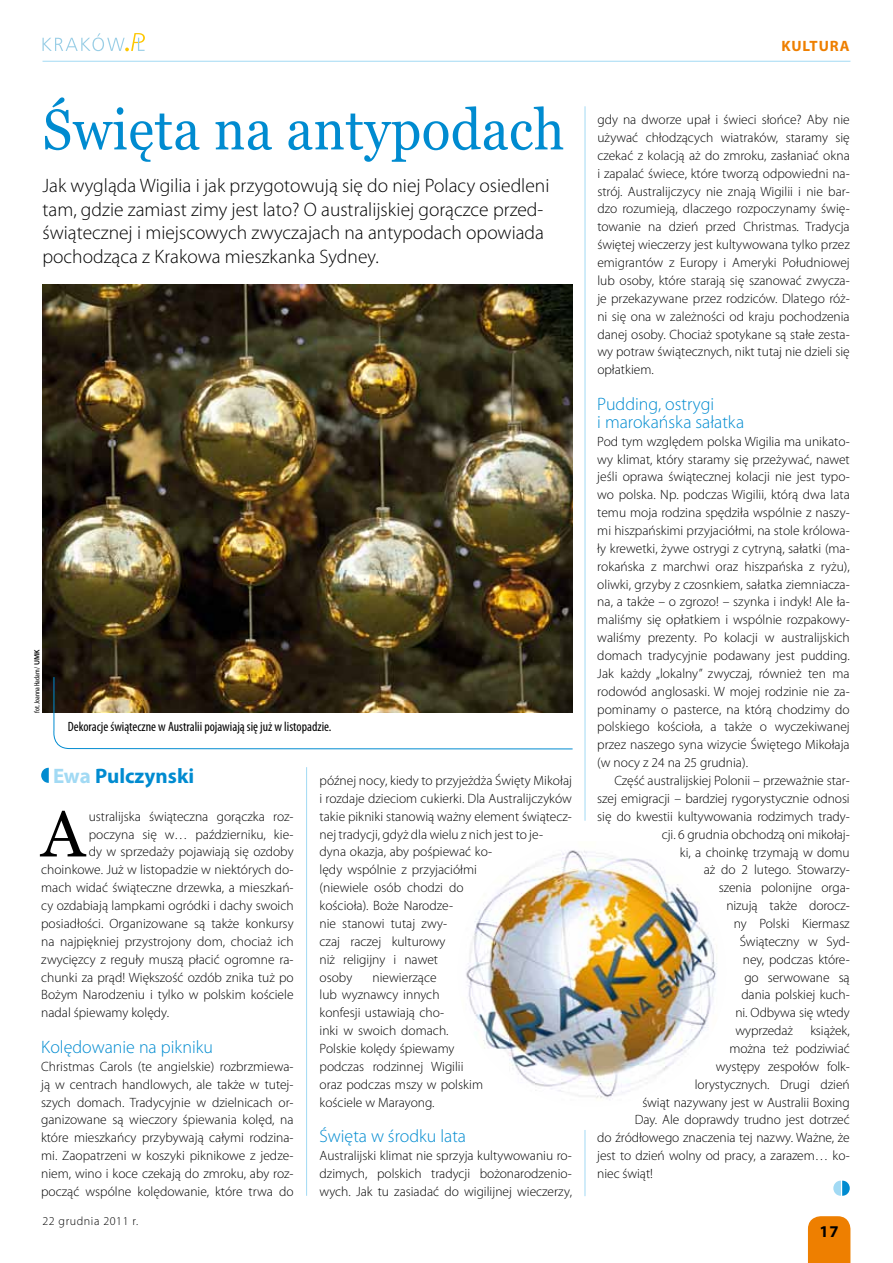
<style>
.page{position:relative;width:893px;height:1263px;background:#fff}
.page>*{position:absolute;margin:0;border:0;box-sizing:border-box;transform-origin:0 0}
.t1{font:65.1px "Georgia";color:#000}
.t2{font:57px "Georgia";letter-spacing:.01em;color:#008bd0;scale:.93 1}
.t3{font:700 21px "Myriad Pro";color:#008bd0}
.t4{font:300 19.5px/23.4px "Myriad Pro";color:#000}
.t5{font:300 18px/17.9px "Myriad Pro";color:#008bd0}
.t6{font:700 16.5px "Myriad Pro";color:#000}
.t7{font:700 15px "Myriad Pro";color:#ee7f00}
.t8{font:300 13.5px/17.9px "Myriad Pro";color:#000;text-align:justify}
.t9{font:condensed 13.5px "Myriad Pro";color:#000}
.t10{font:300 12px "Myriad Pro";letter-spacing:.05em;color:#000}
.t11{font:condensed 7.5px "Myriad Pro";color:#000}
.s1{font-weight:600;font-stretch:normal}
.s2{color:#a2daf4}
</style>
<div class="page">
<div style="left:808px;top:1216px;width:42px;height:47px;background:#ee7f00"></div>
<hr style="left:43px;top:61px;width:807px;height:1px;background:#a2daf4">
<svg style="left:43px;top:33px;width:102px;height:18px"></svg>
<img style="left:43px;top:285px;width:530px;height:428px">
<svg style="left:52px;top:676px;width:521px;height:74px"></svg>
<svg style="left:833px;top:1180px;width:17px;height:16px"></svg>
<hr style="left:585px;top:106px;width:1px;height:715px;background:#a2daf4">
<hr style="left:585px;top:1130px;width:1px;height:66px;background:#a2daf4">
<hr style="left:306px;top:767px;width:1px;height:429px;background:#a2daf4">
<svg style="left:41px;top:768px;width:8px;height:15px"></svg>
<img style="left:466px;top:850px;width:251px;height:250px">
<h2 class="t2" style="left:43px;top:95px;width:563px">Święta na antypodach</h2>
<p class="t4" style="left:42px;top:174px;width:508px">Jak wygląda Wigilia i jak przygotowują się do niej Polacy osiedleni tam, gdzie zamiast zimy jest lato? O australijskiej gorączce przed&shy;świątecznej i miejscowych zwyczajach na antypodach opowiada pochodząca z Krakowa mieszkanka Sydney.</p>
<p class="t11" style="left:32px;top:713px;width:65px;rotate:-90deg">fot. Joanna Hadam / <span class="s1">UMK</span></p>
<p class="t9" style="left:68px;top:719px;width:265px">Dekoracje świąteczne w Australii pojawiają się już w listopadzie.</p>
<h3 class="t3" style="left:53px;top:762px;width:143px"><span class="s2">Ewa</span> Pulczynski</h3>
<h1 class="t1" style="left:41px;top:795px;width:45px">A</h1>
<p class="t8" style="left:89px;top:807px;width:206px">ustralijska świąteczna gorączka roz-</p>
<p class="t8" style="left:89px;top:825px;width:206px">poczyna się w… październiku, kie-</p>
<p class="t8" style="left:89px;top:843px;width:206px">dy w sprzedaży pojawiają się ozdoby</p>
<p class="t8" style="left:41px;top:861px;width:254px">choinkowe. Już w listopadzie w niektórych do-</p>
<p class="t8" style="left:41px;top:879px;width:254px">mach widać świąteczne drzewka, a mieszkań-</p>
<p class="t8" style="left:41px;top:896px;width:254px">cy ozdabiają lampkami ogródki i dachy swoich</p>
<p class="t8" style="left:41px;top:914px;width:254px">posiadłości. Organizowane są także konkursy</p>
<p class="t8" style="left:41px;top:932px;width:254px">na najpiękniej przystrojony dom, chociaż ich</p>
<p class="t8" style="left:41px;top:950px;width:254px">zwycięzcy z reguły muszą płacić ogromne ra-</p>
<p class="t8" style="left:41px;top:968px;width:254px">chunki za prąd! Większość ozdób znika tuż po</p>
<p class="t8" style="left:41px;top:986px;width:254px">Bożym Narodzeniu i tylko w polskim kościele</p>
<p class="t8" style="left:41px;top:1004px;width:129px">nadal śpiewamy kolędy.</p>
<h3 class="t5" style="left:41px;top:1038px;width:173px">Kolędowanie na pikniku</h3>
<p class="t8" style="left:41px;top:1057px;width:254px">Christmas Carols (te angielskie) rozbrzmiewa&shy;ją w centrach handlowych, ale także w tutej&shy;szych domach. Tradycyjnie w dzielnicach or&shy;ganizowane są wieczory śpiewania kolęd, na które mieszkańcy przybywają całymi rodzina&shy;mi. Zaopatrzeni w koszyki piknikowe z jedze&shy;niem, wino i koce czekają do zmroku, aby roz&shy;począć wspólne kolędowanie, które trwa do</p>
<p class="t10" style="left:43px;top:1213px;width:97px">22 grudnia 2011 r.</p>
<p class="t8" style="left:320px;top:771px;width:254px;text-align:left">późnej nocy, kiedy to przyjeżdża Święty Mikołaj i rozdaje dzieciom cukierki. Dla Australijczyków takie pikniki stanowią ważny element świątecz&shy;nej tradycji, gdyż dla wielu z nich jest to je&shy;dyna okazja, aby pośpiewać ko-<br>lędy wspólnie z przyjaciółmi<br>(niewiele osób chodzi do<br>kościoła). Boże Narodze-<br>nie stanowi tutaj zwy-<br>czaj raczej kulturowy<br>niż religijny i nawet<br>osoby</p>
<p class="t8" style="left:320px;top:968px;width:165px;text-align:left;text-indent:53px">niewierzące<br>lub wyznawcy innych konfesji ustawiają cho-<br>inki w swoich domach.<br>Polskie kolędy śpiewamy podczas rodzinnej Wigilii oraz podczas mszy w polskim kościele w Marayong.</p>
<h3 class="t5" style="left:320px;top:1127px;width:148px">Święta w środku lata</h3>
<p class="t8" style="left:320px;top:1146px;width:254px">Australijski klimat nie sprzyja kultywowaniu ro&shy;dzimych, polskich tradycji bożonarodzenio&shy;wych. Jak tu zasiadać do wigilijnej wieczerzy,</p>
<p class="t7" style="left:781px;top:36px;width:11px">kultura</p>
<p class="t8" style="left:597px;top:111px;width:254px">gdy na dworze upał i świeci słońce? Aby nie używać chłodzących wiatraków, staramy się czekać z kolacją aż do zmroku, zasłaniać okna i zapalać świece, które tworzą odpowiedni na&shy;strój. Australijczycy nie znają Wigilii i nie bar&shy;dzo rozumieją, dlaczego rozpoczynamy świę&shy;towanie na dzień przed Christmas. Tradycja świętej wieczerzy jest kultywowana tylko przez emigrantów z Europy i Ameryki Południowej lub osoby, które starają się szanować zwycza&shy;je przekazywane przez rodziców. Dlatego róż&shy;ni się ona w zależności od kraju pochodzenia danej osoby. Chociaż spotykane są stałe zesta&shy;wy potraw świątecznych, nikt tutaj nie dzieli się opłatkiem.</p>
<h3 class="t5" style="left:597px;top:395px;width:148px">Pudding, ostrygi<br>i marokańska sałatka</h3>
<p class="t8" style="left:597px;top:432px;width:254px">Pod tym względem polska Wigilia ma unikato&shy;wy klimat, który staramy się przeżywać, nawet jeśli oprawa świątecznej kolacji nie jest typo&shy;wo polska. Np. podczas Wigilii, którą dwa lata temu moja rodzina spędziła wspólnie z naszy&shy;mi hiszpańskimi przyjaciółmi, na stole królowa&shy;ły krewetki, żywe ostrygi z cytryną, sałatki (ma&shy;rokańska z marchwi oraz hiszpańska z ryżu), oliwki, grzyby z czosnkiem, sałatka ziemniacza&shy;na, a także – o zgrozo! – szynka i indyk! Ale ła&shy;maliśmy się opłatkiem i wspólnie rozpakowy&shy;waliśmy prezenty. Po kolacji w australijskich domach tradycyjnie podawany jest pudding.<br>Jak każdy „lokalny” zwyczaj, również ten ma rodowód anglosaski. W mojej rodzinie nie za&shy;pominamy o pasterce, na którą chodzimy do polskiego kościoła, a także o wyczekiwanej przez naszego syna wizycie Świętego Mikołaja (w nocy z 24 na 25 grudnia).</p>
<p class="t8" style="left:614px;top:771px;width:237px">Część australijskiej Polonii – przeważnie star-</p>
<p class="t8" style="left:597px;top:789px;width:254px">szej emigracji – bardziej rygorystycznie odnosi</p>
<p class="t8" style="left:597px;top:807px;width:254px">się do kwestii kultywowania rodzimych trady-</p>
<p class="t8" style="left:662px;top:825px;width:189px">cji. 6 grudnia obchodzą oni mikołaj-</p>
<p class="t8" style="left:680px;top:843px;width:171px">ki, a choinkę trzymają w domu</p>
<p class="t8" style="left:704px;top:861px;width:147px">aż do 2 lutego. Stowarzy-</p>
<p class="t8" style="left:719px;top:879px;width:132px">szenia polonijne orga-</p>
<p class="t8" style="left:726px;top:896px;width:125px">nizują także dorocz-</p>
<p class="t8" style="left:734px;top:914px;width:117px">ny Polski Kiermasz</p>
<p class="t8" style="left:740px;top:932px;width:111px">Świąteczny w Syd-</p>
<p class="t8" style="left:743px;top:950px;width:108px">ney, podczas które-</p>
<p class="t8" style="left:744px;top:968px;width:107px">go serwowane są</p>
<p class="t8" style="left:741px;top:986px;width:110px">dania polskiej kuch-</p>
<p class="t8" style="left:735px;top:1004px;width:116px">ni. Odbywa się wtedy</p>
<p class="t8" style="left:735px;top:1021px;width:59px">wyprzedaż</p>
<p class="t8" style="left:810px;top:1021px;width:41px">książek,</p>
<p class="t8" style="left:729px;top:1039px;width:122px">można też podziwiać</p>
<p class="t8" style="left:716px;top:1057px;width:135px">występy zespołów folk-</p>
<p class="t8" style="left:695px;top:1075px;width:156px">lorystycznych. Drugi dzień</p>
<p class="t8" style="left:642px;top:1093px;width:209px">świąt nazywany jest w Australii Boxing</p>
<p class="t8" style="left:635px;top:1111px;width:216px">Day. Ale doprawdy trudno jest dotrzeć</p>
<p class="t8" style="left:597px;top:1129px;width:254px">do źródłowego znaczenia tej nazwy. Ważne, że</p>
<p class="t8" style="left:597px;top:1146px;width:254px">jest to dzień wolny od pracy, a zarazem… ko-</p>
<p class="t8" style="left:597px;top:1164px;width:57px">niec świąt!</p>
<p class="t6" style="left:820px;top:1221px;width:21px">17</p>
</div>
